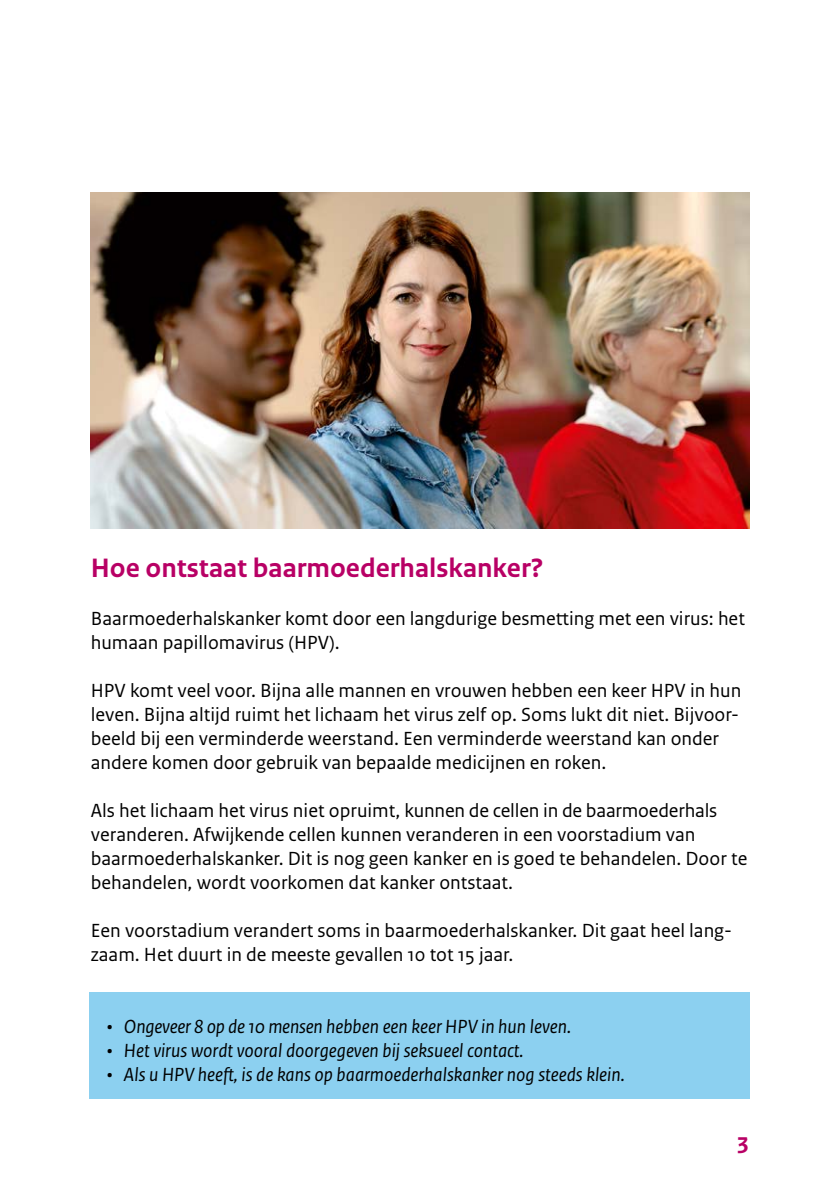
<style>
.page{position:relative;width:840px;height:1191px;background:#fff}
.page>*{position:absolute;margin:0;border:0;box-sizing:border-box;transform-origin:0 0}
.H3_Subkop{font:700 28px "Rijksoverheid Sans Text";color:#b80065}
.t1{font:700 24px "Rijksoverheid Sans Text";color:#b80065}
.P_Platte_tekst{font:20px/24px "Rijksoverheid Sans Text";color:#000}
.t2{font:italic 20px "Rijksoverheid Sans Text";color:#000}
</style>
<div class="page">
<img style="left:91px;top:193px;width:657px;height:336px">
<div style="left:90px;top:992px;width:659px;height:106px;background:#8cd0f0"></div>
<h3 class="H3_Subkop" style="left:91px;top:552px;width:454px">Hoe ontstaat baarmoederhalskanker?</h3>
<p class="P_Platte_tekst" style="left:91px;top:607px;width:655px">Baarmoederhalskanker komt door een langdurige besmetting met een virus: het humaan papillomavirus (HPV).</p>
<p class="P_Platte_tekst" style="left:91px;top:679px;width:651px">HPV komt veel voor. Bijna alle mannen en vrouwen hebben een keer HPV in hun leven. Bijna altijd ruimt het lichaam het virus zelf op. Soms lukt dit niet. Bijvoor&shy;beeld bij een verminderde weerstand. Een verminderde weerstand kan onder andere komen door gebruik van bepaalde medicijnen en roken.</p>
<p class="P_Platte_tekst" style="left:91px;top:799px;width:657px">Als het lichaam het virus niet opruimt, kunnen de cellen in de baarmoederhals veranderen. Afwijkende cellen kunnen veranderen in een voorstadium van baarmoederhalskanker. Dit is nog geen kanker en is goed te behandelen. Door te behandelen, wordt voorkomen dat kanker ontstaat.</p>
<p class="P_Platte_tekst" style="left:91px;top:919px;width:642px">Een voorstadium verandert soms in baarmoederhalskanker. Dit gaat heel lang&shy;zaam. Het duurt in de meeste gevallen 10 tot 15 jaar.</p>
<p class="t2" style="left:107px;top:1015px;width:465px">• Ongeveer 8 op de 10 mensen hebben een keer HPV in hun leven.</p>
<p class="t2" style="left:107px;top:1039px;width:418px">• Het virus wordt vooral doorgegeven bij seksueel contact.</p>
<p class="t2" style="left:107px;top:1063px;width:519px">• Als u HPV heeft, is de kans op baarmoederhalskanker nog steeds klein.</p>
<p class="t1" style="left:736px;top:1131px;width:14px">3</p>
</div>
